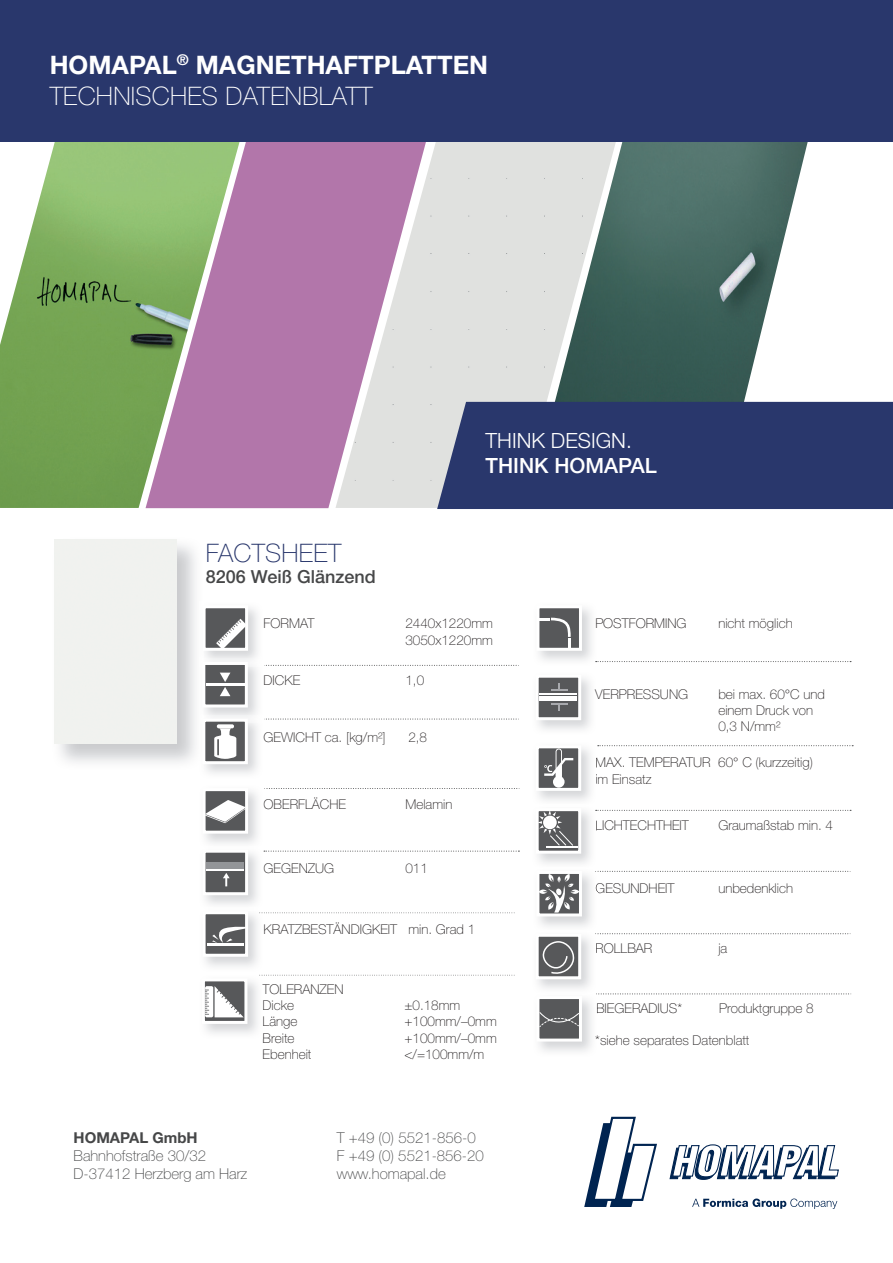
<style>
.page{position:relative;width:893px;height:1263px;background:#fff}
.page>*{position:absolute;margin:0;border:0;box-sizing:border-box;transform-origin:0 0}
.t1{font:700 25.5px/30.6px "Helvetica Neue";color:#fff}
.t2{font:100 25.5px "Helvetica Neue";letter-spacing:.01em;color:#29376c}
.t3{font:300 21px "Helvetica Neue";color:#fff}
.t4{font:500 21px "Helvetica Neue";color:#fff}
.t5{font:500 18px "Helvetica Neue";color:#464748}
.t6{font:100 15px/18px "Helvetica Neue";color:#464748}
.t7{font:700 15px "Helvetica Neue";color:#464748}
.t8{font:100 13.5px/16.2px "Helvetica Neue";color:#231f20}
.s1{font-weight:100}
</style>
<div class="page">
<div style="left:54px;top:539px;width:123px;height:205px;background:#f0f2ef"></div>
<img style="left:616px;top:141px;width:192px;height:261px">
<img style="left:0;top:141px;width:146px;height:367px">
<img style="left:146px;top:141px;width:189px;height:367px">
<img style="left:335px;top:141px;width:281px;height:367px">
<div style="left:437px;top:402px;width:456px;height:107px;background:#29376c"></div>
<div style="left:0;top:0;width:893px;height:141px;background:#29376c"></div>
<svg style="left:669px;top:1144px;width:170px;height:36px"></svg>
<svg style="left:584px;top:1117px;width:73px;height:90px"></svg>
<svg style="left:692px;top:1198px;width:145px;height:11px"></svg>
<svg style="left:264px;top:665px;width:255px;height:1px"></svg>
<svg style="left:264px;top:719px;width:255px;height:1px"></svg>
<svg style="left:264px;top:788px;width:255px;height:1px"></svg>
<div style="left:204px;top:607px;width:43px;height:42px;background:#57585a"></div>
<svg style="left:216px;top:619px;width:28px;height:28px"></svg>
<div style="left:203px;top:605px;width:45px;height:46px;border:3px solid #fff"></div>
<div style="left:204px;top:663px;width:42px;height:43px;background:#57585a"></div>
<hr style="left:206px;top:683px;width:38px;height:2px;background:#fff">
<svg style="left:217px;top:673px;width:13px;height:23px"></svg>
<div style="left:202px;top:662px;width:46px;height:45px;border:3px solid #fff"></div>
<div style="left:204px;top:720px;width:42px;height:43px;background:#57585a"></div>
<svg style="left:214px;top:724px;width:22px;height:35px"></svg>
<div style="left:202px;top:719px;width:46px;height:45px;border:3px solid #fff"></div>
<div style="left:538px;top:607px;width:42px;height:42px;background:#57585a"></div>
<svg style="left:540px;top:617px;width:31px;height:30px"></svg>
<div style="left:536px;top:605px;width:46px;height:46px;border:3px solid #fff"></div>
<div style="left:537px;top:747px;width:43px;height:42px;background:#57585a"></div>
<svg style="left:544px;top:749px;width:29px;height:38px"></svg>
<div style="left:536px;top:745px;width:45px;height:46px;border:3px solid #fff"></div>
<div style="left:537px;top:676px;width:43px;height:43px;background:#57585a"></div>
<hr style="left:539px;top:696px;width:38px;height:4px;background:#fff">
<hr style="left:539px;top:694px;width:38px;height:1px;background:#fff">
<svg style="left:551px;top:683px;width:16px;height:8px"></svg>
<svg style="left:551px;top:703px;width:16px;height:8px"></svg>
<div style="left:536px;top:675px;width:45px;height:45px;border:3px solid #fff"></div>
<div style="left:204px;top:790px;width:43px;height:42px;background:#57585a"></div>
<svg style="left:207px;top:800px;width:37px;height:23px"></svg>
<div style="left:203px;top:788px;width:45px;height:46px;border:3px solid #fff"></div>
<svg style="left:598px;top:745px;width:255px;height:1px"></svg>
<svg style="left:596px;top:661px;width:255px;height:1px"></svg>
<div style="left:204px;top:851px;width:43px;height:43px;background:#57585a"></div>
<hr style="left:206px;top:870px;width:38px;height:1px;background:#fff">
<div style="left:206px;top:864px;width:38px;height:5px;background:#939598"></div>
<hr style="left:206px;top:862px;width:38px;height:1px;background:#939598">
<svg style="left:223px;top:873px;width:7px;height:13px"></svg>
<div style="left:203px;top:850px;width:45px;height:45px;border:3px solid #fff"></div>
<svg style="left:264px;top:851px;width:255px;height:1px"></svg>
<div style="left:537px;top:810px;width:43px;height:42px;background:#57585a"></div>
<hr style="left:546px;top:846px;width:31px;height:2px;background:#fff">
<svg style="left:540px;top:812px;width:33px;height:34px"></svg>
<div style="left:536px;top:808px;width:45px;height:46px;border:3px solid #fff"></div>
<svg style="left:596px;top:810px;width:255px;height:1px"></svg>
<svg style="left:259px;top:912px;width:255px;height:1px"></svg>
<div style="left:204px;top:913px;width:43px;height:42px;background:#57585a"></div>
<hr style="left:207px;top:943px;width:37px;height:3px;background:#fff">
<svg style="left:212px;top:926px;width:32px;height:17px"></svg>
<div style="left:203px;top:911px;width:45px;height:46px;border:3px solid #fff"></div>
<svg style="left:595px;top:871px;width:255px;height:1px"></svg>
<div style="left:538px;top:872px;width:42px;height:43px;background:#57585a"></div>
<div style="left:539px;top:889px;width:8px;height:5px;background:#fff;border-radius:50%"></div>
<div style="left:570px;top:889px;width:9px;height:5px;background:#fff;border-radius:50%"></div>
<svg style="left:543px;top:875px;width:32px;height:37px"></svg>
<div style="left:536px;top:871px;width:46px;height:45px;border:3px solid #fff"></div>
<svg style="left:595px;top:933px;width:255px;height:1px"></svg>
<div style="left:537px;top:935px;width:43px;height:43px;background:#57585a"></div>
<svg style="left:542px;top:941px;width:32px;height:33px"></svg>
<div style="left:536px;top:934px;width:45px;height:45px;border:3px solid #fff"></div>
<img style="left:205px;top:981px;width:53px;height:53px">
<svg style="left:259px;top:975px;width:255px;height:1px"></svg>
<div style="left:203px;top:980px;width:43px;height:42px;background:#57585a"></div>
<svg style="left:206px;top:986px;width:37px;height:31px"></svg>
<div style="left:202px;top:978px;width:45px;height:46px;border:3px solid #fff"></div>
<svg style="left:596px;top:993px;width:255px;height:1px"></svg>
<div style="left:538px;top:997px;width:42px;height:43px;background:#57585a"></div>
<svg style="left:540px;top:1012px;width:38px;height:15px"></svg>
<div style="left:536px;top:996px;width:46px;height:45px;border:3px solid #fff"></div>
<h1 class="t1" style="left:50px;top:49px;width:440px">HOMAPAL<sup>®</sup> MAGNETHAFTPLATTEN<br><span class="s1">TECHNISCHES DATENBLATT</span></h1>
<h1 class="t2" style="left:206px;top:538px;width:137px">FACTSHEET</h1>
<h3 class="t5" style="left:206px;top:566px;width:172px">8206 Weiß Glänzend</h3>
<h2 class="t3" style="left:486px;top:428px;width:148px">THINK DESIGN.</h2>
<h2 class="t4" style="left:486px;top:453px;width:173px">THINK HOMAPAL</h2>
<p class="t8" style="left:264px;top:615px;width:52px">FORMAT</p>
<p class="t8" style="left:405px;top:615px;width:89px">2440x1220mm<br>3050x1220mm</p>
<p class="t8" style="left:264px;top:672px;width:38px">DICKE</p>
<p class="t8" style="left:405px;top:672px;width:20px">1,0</p>
<p class="t8" style="left:264px;top:729px;width:124px">GEWICHT ca. [kg/m²]</p>
<p class="t8" style="left:408px;top:729px;width:20px">2,8</p>
<p class="t8" style="left:264px;top:796px;width:84px">OBERFLÄCHE</p>
<p class="t8" style="left:405px;top:796px;width:48px">Melamin</p>
<p class="t8" style="left:264px;top:860px;width:72px">GEGENZUG</p>
<p class="t8" style="left:405px;top:860px;width:24px">011</p>
<p class="t8" style="left:264px;top:921px;width:213px">KRATZBESTÄNDIGKEIT min. Grad 1</p>
<p class="t8" style="left:263px;top:981px;width:82px">TOLERANZEN<br>Dicke</p>
<p class="t8" style="left:404px;top:997px;width:57px">±0.18mm</p>
<p class="t8" style="left:263px;top:1013px;width:36px">Länge</p>
<p class="t8" style="left:404px;top:1013px;width:94px">+100mm/–0mm</p>
<p class="t8" style="left:263px;top:1030px;width:34px">Breite</p>
<p class="t8" style="left:404px;top:1030px;width:94px">+100mm/–0mm</p>
<p class="t8" style="left:263px;top:1046px;width:50px">Ebenheit</p>
<p class="t8" style="left:404px;top:1046px;width:81px">&lt;/=100mm/m</p>
<p class="t7" style="left:74px;top:1128px;width:126px">HOMAPAL GmbH</p>
<p class="t6" style="left:74px;top:1146px;width:175px">Bahnhofstraße 30/32<br>D-37412 Herzberg am Harz</p>
<p class="t6" style="left:337px;top:1128px;width:149px">T +49 (0) 5521-856-0<br>F +49 (0) 5521-856-20 www.homapal.de</p>
<p class="t8" style="left:595px;top:615px;width:93px">POSTFORMING</p>
<p class="t8" style="left:718px;top:615px;width:76px">nicht möglich</p>
<p class="t8" style="left:595px;top:686px;width:94px">VERPRESSUNG</p>
<p class="t8" style="left:718px;top:686px;width:108px">bei max. 60°C und einem Druck von<br>0,3 N/mm²</p>
<p class="t8" style="left:595px;top:754px;width:219px">MAX. TEMPERATUR 60° C (kurzzeitig) im Einsatz</p>
<p class="t8" style="left:595px;top:817px;width:95px">LICHTECHTHEIT</p>
<p class="t8" style="left:718px;top:817px;width:116px">Graumaßstab min. 4</p>
<p class="t8" style="left:595px;top:880px;width:81px">GESUNDHEIT</p>
<p class="t8" style="left:718px;top:880px;width:76px">unbedenklich</p>
<p class="t8" style="left:595px;top:940px;width:59px">ROLLBAR</p>
<p class="t8" style="left:718px;top:940px;width:11px">ja</p>
<p class="t8" style="left:596px;top:1000px;width:88px">BIEGERADIUS*</p>
<p class="t8" style="left:719px;top:1000px;width:96px">Produktgruppe 8</p>
<p class="t8" style="left:595px;top:1032px;width:156px">*siehe separates Datenblatt</p>
</div>
